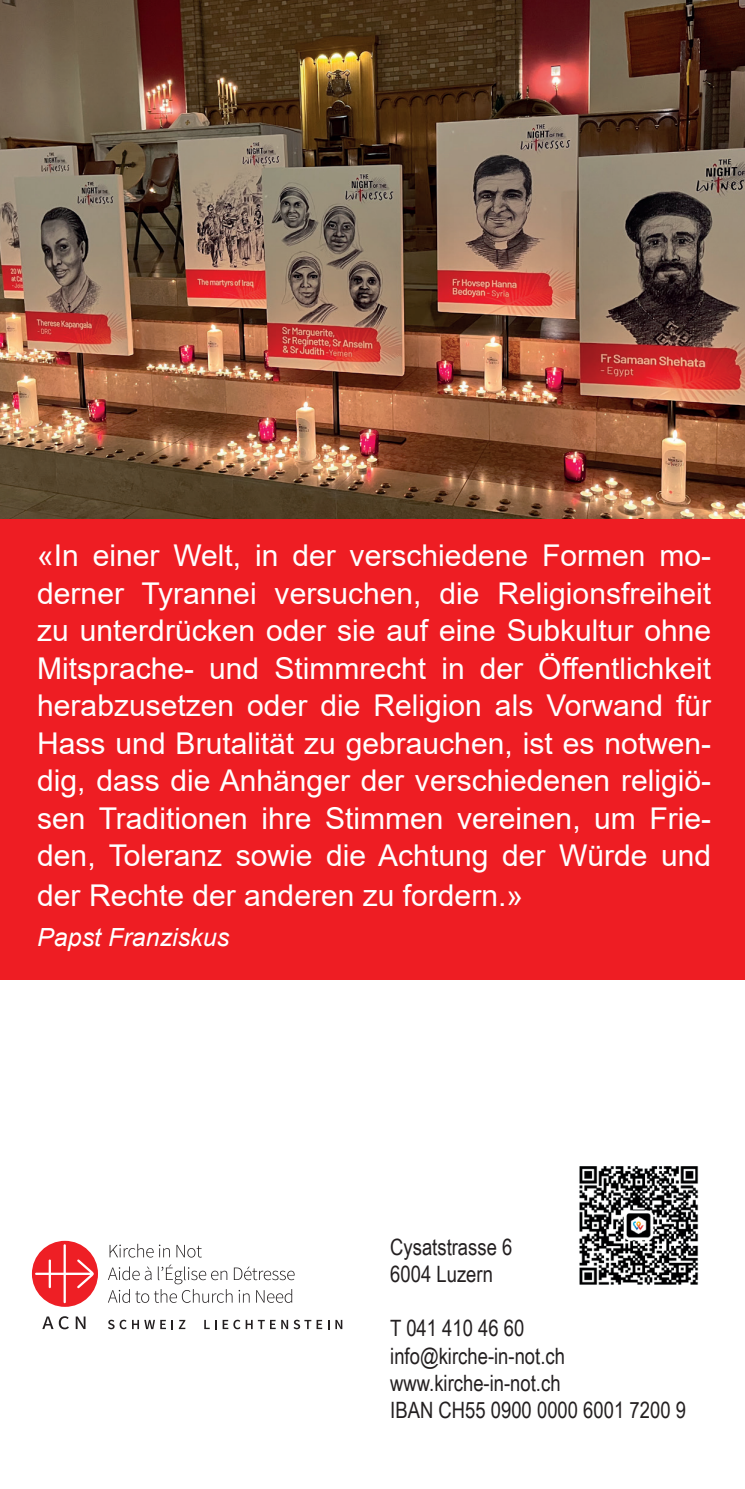
<style>
.page{position:relative;width:745px;height:1489px;background:#fff}
.page>*{position:absolute;margin:0;border:0;box-sizing:border-box;transform-origin:0 0}
.t1{font:30px/37.8px "Arial";color:#fff;text-align:justify}
.t2{font:italic 25px "Arial";color:#fff}
.t3{font:22.5px/27px "Arial Narrow";color:#231f20}
</style>
<div class="page">
<img style="left:0;top:0;width:744px;height:519px">
<div style="left:0;top:519px;width:744px;height:461px;background:#ee1d23"></div>
<svg style="left:32px;top:1240px;width:66px;height:66px"></svg>
<svg style="left:35px;top:1244px;width:59px;height:58px"></svg>
<svg style="left:42px;top:1316px;width:43px;height:13px"></svg>
<svg style="left:109px;top:1243px;width:44px;height:14px"></svg>
<svg style="left:159px;top:1244px;width:11px;height:13px"></svg>
<svg style="left:176px;top:1244px;width:26px;height:13px"></svg>
<svg style="left:108px;top:1264px;width:186px;height:38px"></svg>
<svg style="left:108px;top:1319px;width:65px;height:10px"></svg>
<svg style="left:179px;top:1319px;width:6px;height:9px"></svg>
<svg style="left:204px;top:1319px;width:5px;height:9px"></svg>
<svg style="left:222px;top:1319px;width:30px;height:10px"></svg>
<svg style="left:258px;top:1319px;width:6px;height:9px"></svg>
<svg style="left:270px;top:1319px;width:5px;height:9px"></svg>
<svg style="left:281px;top:1319px;width:48px;height:10px"></svg>
<svg style="left:335px;top:1319px;width:7px;height:9px"></svg>
<img style="left:579px;top:1166px;width:120px;height:119px">
<p class="t1" style="left:37px;top:536px;width:675px">«In einer Welt, in der verschiedene Formen mo&shy;derner Tyrannei versuchen, die Religionsfreiheit zu unterdrücken oder sie auf eine Subkultur ohne Mitsprache- und Stimmrecht in der Öffentlichkeit herabzusetzen oder die Religion als Vorwand für Hass und Brutalität zu gebrauchen, ist es notwen&shy;dig, dass die Anhänger der verschiedenen religiö&shy;sen Traditionen ihre Stimmen vereinen, um Frie&shy;den, Toleranz sowie die Achtung der Würde und der Rechte der anderen zu fordern.»</p>
<p class="t2" style="left:37px;top:921px;width:193px">Papst Franziskus</p>
<p class="t3" style="left:390px;top:1233px;width:124px">Cysatstrasse 6<br>6004 Luzern</p>
<p class="t3" style="left:390px;top:1314px;width:297px">T 041 410 46 60 info@kirche-in-not.ch www.kirche-in-not.ch<br>IBAN CH55 0900 0000 6001 7200 9</p>
</div>
